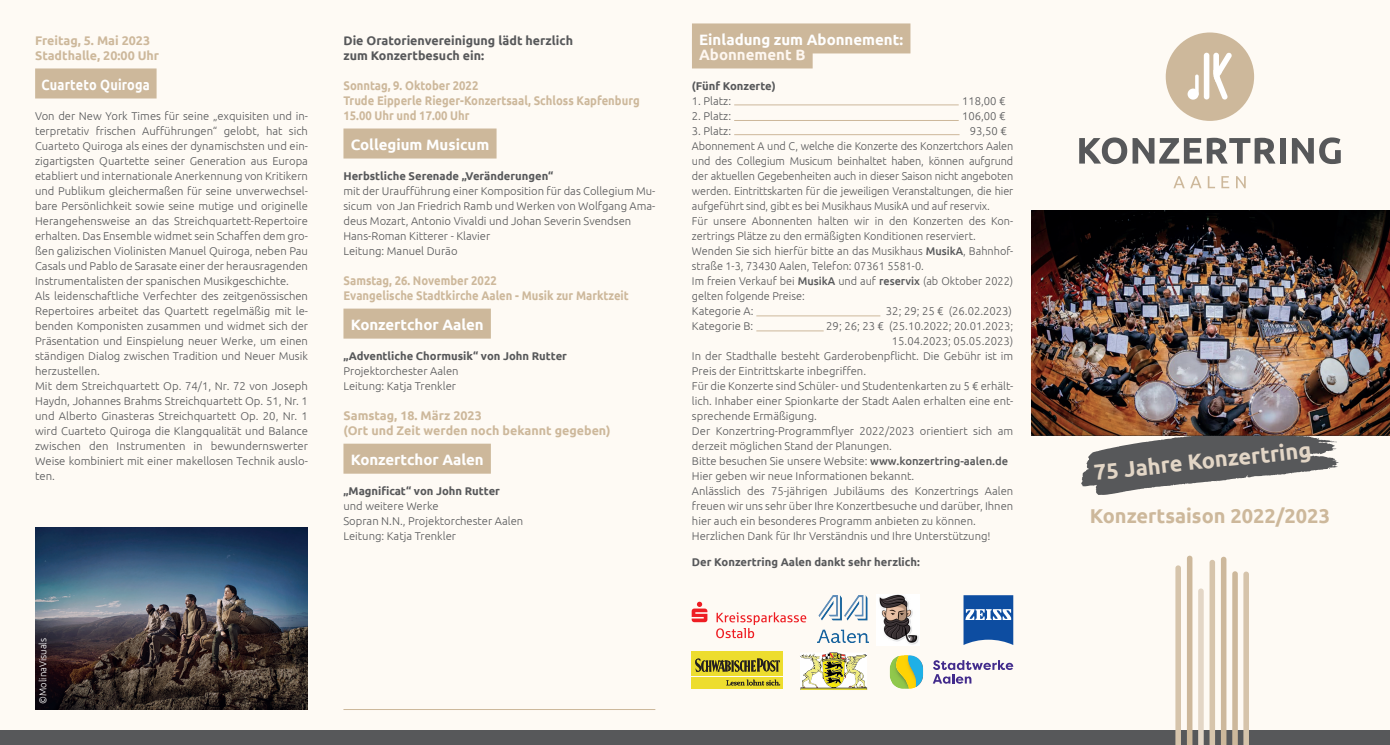
<style>
.page{position:relative;width:1390px;height:745px;background:#fefaf4}
.page>*{position:absolute;margin:0;border:0;box-sizing:border-box;transform-origin:0 0}
.t1{font:700 22px "Ubuntu";color:#e3d6c6}
.t2{font:700 20px "Ubuntu";color:#cdb89b}
.t3{font:700 15px "Ubuntu";color:#fff}
.t4{font:700 15px "Ubuntu";color:#fef7f0}
.t5{font:700 14.75px "Ubuntu";letter-spacing:.015em;color:#fff;scale:.86 1}
.t6{font:700 12.5px/15px "Ubuntu";color:#cdb89b;scale:.9 1}
.t7{font:700 12.5px/15px "Ubuntu";color:#cdb89b}
.t8{font:700 12.5px/15px "Ubuntu";color:#57585a}
.t9{font:300 11.25px/15px "Ubuntu";color:#57585a}
.t10{font:700 11.25px "Ubuntu";color:#57585a}
.t11{font:300 10px "Ubuntu";color:#fff;scale:.95 1}
.s1{font-weight:500}
</style>
<div class="page">
<div style="left:0;top:730px;width:1390px;height:15px;background:#57585a"></div>
<div style="left:692px;top:23px;width:218px;height:30px;background:#cdb89b"></div>
<div style="left:692px;top:38px;width:121px;height:30px;background:#cdb89b"></div>
<div style="left:35px;top:68px;width:122px;height:30px;background:#cdb89b"></div>
<div style="left:343px;top:128px;width:153px;height:30px;background:#cdb89b"></div>
<div style="left:343px;top:308px;width:148px;height:30px;background:#cdb89b"></div>
<div style="left:343px;top:443px;width:148px;height:30px;background:#cdb89b"></div>
<hr style="left:734px;top:105px;width:225px;height:1px;background:#cdb89b">
<hr style="left:734px;top:120px;width:225px;height:1px;background:#cdb89b">
<hr style="left:734px;top:134px;width:225px;height:1px;background:#cdb89b">
<hr style="left:756px;top:316px;width:124px;height:1px;background:#cdb89b">
<hr style="left:756px;top:331px;width:68px;height:1px;background:#cdb89b">
<div style="left:1165px;top:32px;width:89px;height:89px;background:#cdb89b;border-radius:50%"></div>
<div style="left:1204px;top:53px;width:5px;height:46px;background:#fff;border-radius:3px"></div>
<div style="left:1187px;top:89px;width:11px;height:11px;background:#fff;border-radius:50%"></div>
<svg style="left:1213px;top:52px;width:19px;height:48px"></svg>
<hr style="left:1195px;top:75px;width:3px;height:21px;background:#fff;border-radius:2px">
<svg style="left:1079px;top:137px;width:196px;height:27px"></svg>
<div style="left:1279px;top:138px;width:6px;height:26px;background:#57585a"></div>
<svg style="left:1292px;top:137px;width:48px;height:27px"></svg>
<svg style="left:1173px;top:176px;width:28px;height:12px"></svg>
<svg style="left:1208px;top:176px;width:7px;height:12px"></svg>
<svg style="left:1221px;top:176px;width:8px;height:12px"></svg>
<svg style="left:1236px;top:176px;width:9px;height:12px"></svg>
<svg style="left:1232px;top:571px;width:17px;height:174px"></svg>
<svg style="left:1221px;top:556px;width:5px;height:189px"></svg>
<svg style="left:1209px;top:560px;width:6px;height:185px"></svg>
<svg style="left:1198px;top:588px;width:5px;height:157px"></svg>
<svg style="left:1187px;top:555px;width:5px;height:190px"></svg>
<svg style="left:1175px;top:565px;width:6px;height:180px"></svg>
<svg style="left:963px;top:595px;width:50px;height:50px;background:#3e71b3"></svg>
<svg style="left:800px;top:652px;width:67px;height:38px"></svg>
<div style="left:692px;top:650px;width:91px;height:25px;background:#eddd2e"></div>
<div style="left:692px;top:677px;width:91px;height:11px;background:#eddd2e"></div>
<svg style="left:695px;top:658px;width:85px;height:14px"></svg>
<svg style="left:726px;top:679px;width:54px;height:6px"></svg>
<img style="left:817px;top:595px;width:51px;height:47px">
<svg style="left:692px;top:601px;width:15px;height:21px"></svg>
<svg style="left:716px;top:612px;width:90px;height:26px"></svg>
<img style="left:876px;top:594px;width:43px;height:51px">
<svg style="left:1081px;top:435px;width:258px;height:60px"></svg>
<img style="left:35px;top:528px;width:273px;height:181px">
<svg style="left:890px;top:655px;width:33px;height:33px"></svg>
<svg style="left:933px;top:660px;width:80px;height:23px"></svg>
<hr style="left:343px;top:709px;width:312px;height:1px;background:#cdb89b">
<img style="left:1031px;top:210px;width:359px;height:225px">
<p class="t7" style="left:35px;top:33px;width:126px">Freitag, 5. Mai 2023<br>Stadthalle, 20:00 Uhr</p>
<h3 class="t5" style="left:42px;top:76px;width:127px">Cuarteto Quiroga</h3>
<p class="t9" style="left:35px;top:108px;width:274px">Von der New York Times für seine „exquisiten und in&shy;terpretativ frischen Aufführungen“ gelobt, hat sich Cuarteto Quiroga als eines der dynamischsten und ein&shy;zigartigsten Quartette seiner Generation aus Europa etabliert und internationale Anerkennung von Kritikern und Publikum gleichermaßen für seine unverwechsel&shy;bare Persönlichkeit sowie seine mutige und originelle Herangehensweise an das Streichquartett-Repertoire erhalten. Das Ensemble widmet sein Schaffen dem gro&shy;ßen galizischen Violinisten Manuel Quiroga, neben Pau Casals und Pablo de Sarasate einer der herausragenden Instrumentalisten der spanischen Musikgeschichte.<br>Als leidenschaftliche Verfechter des zeitgenössischen Repertoires arbeitet das Quartett regelmäßig mit le&shy;benden Komponisten zusammen und widmet sich der Präsentation und Einspielung neuer Werke, um einen ständigen Dialog zwischen Tradition und Neuer Musik herzustellen.<br>Mit dem Streichquartett Op. 74/1, Nr. 72 von Joseph Haydn, Johannes Brahms Streichquartett Op. 51, Nr. 1 und Alberto Ginasteras Streichquartett Op. 20, Nr. 1 wird Cuarteto Quiroga die Klangqualität und Balance zwischen den Instrumenten in bewundernswerter Weise kombiniert mit einer makellosen Technik auslo&shy;ten.</p>
<p class="t8" style="left:343px;top:33px;width:231px">Die Oratorienvereinigung lädt herzlich zum Konzertbesuch ein:</p>
<p class="t6" style="left:343px;top:78px;width:331px">Sonntag, 9. Oktober 2022<br>Trude Eipperle Rieger-Konzertsaal, Schloss Kapfenburg<br>15.00 Uhr und 17.00 Uhr</p>
<h3 class="t3" style="left:351px;top:135px;width:140px">Collegium Musicum</h3>
<p class="t10" style="left:343px;top:169px;width:211px">Herbstliche Serenade „Veränderungen“</p>
<p class="t9" style="left:343px;top:183px;width:313px">mit der Uraufführung einer Komposition für das Collegium Mu&shy;sicum von Jan Friedrich Ramb und Werken von Wolfgang Ama&shy;deus Mozart, Antonio Vivaldi und Johan Severin Svendsen Hans-Roman Kitterer - Klavier<br>Leitung: Manuel Durão</p>
<p class="t6" style="left:343px;top:273px;width:318px">Samstag, 26. November 2022<br>Evangelische Stadtkirche Aalen - Musik zur Marktzeit</p>
<h3 class="t3" style="left:351px;top:315px;width:134px">Konzertchor Aalen</h3>
<p class="t10" style="left:343px;top:349px;width:225px">„Adventliche Chormusik“ von John Rutter</p>
<p class="t9" style="left:343px;top:363px;width:117px">Projektorchester Aalen<br>Leitung: Katja Trenkler</p>
<p class="t7" style="left:343px;top:408px;width:269px">Samstag, 18. März 2023<br>(Ort und Zeit werden noch bekannt gegeben)</p>
<h3 class="t3" style="left:351px;top:450px;width:134px">Konzertchor Aalen</h3>
<p class="t10" style="left:343px;top:484px;width:158px">„Magnificat“ von John Rutter</p>
<p class="t9" style="left:343px;top:498px;width:181px">und weitere Werke<br>Sopran N.N., Projektorchester Aalen<br>Leitung: Katja Trenkler</p>
<p class="t11" style="left:37px;top:703px;width:70px;rotate:-90deg">©MolinaVisuals</p>
<h3 class="t3" style="left:699px;top:30px;width:206px">Einladung zum Abonnement:</h3>
<h3 class="t4" style="left:699px;top:45px;width:108px">Abonnement B</h3>
<p class="t10" style="left:692px;top:79px;width:85px">(Fünf Konzerte)</p>
<p class="t9" style="left:692px;top:93px;width:41px">1. Platz:</p>
<p class="t9" style="left:962px;top:93px;width:45px">118,00 €</p>
<p class="t9" style="left:692px;top:108px;width:41px">2. Platz:</p>
<p class="t9" style="left:962px;top:108px;width:45px">106,00 €</p>
<p class="t9" style="left:692px;top:123px;width:41px">3. Platz:</p>
<p class="t9" style="left:692px;top:123px;width:323px;text-indent:278px">93,50 € Abonnement A und C, welche die Konzerte des Konzertchors Aalen und des Collegium Musicum beinhaltet haben, können aufgrund der aktuellen Gegebenheiten auch in dieser Saison nicht angeboten werden. Eintrittskarten für die jeweiligen Veranstaltungen, die hier aufgeführt sind, gibt es bei Musikhaus MusikA und auf reservix.<br>Für unsere Abonnenten halten wir in den Konzerten des Kon&shy;zertrings Plätze zu den ermäßigten Konditionen reserviert.<br>Wenden Sie sich hierfür bitte an das Musikhaus <span class="s1">MusikA</span>, Bahnhof&shy;straße 1-3, 73430 Aalen, Telefon: 07361 5581-0.<br>Im freien Verkauf bei <span class="s1">MusikA</span> und auf <span class="s1">reservix</span> (ab Oktober 2022) gelten folgende Preise:<br>Kategorie A:</p>
<p class="t9" style="left:886px;top:303px;width:128px">32; 29; 25 € (26.02.2023)</p>
<p class="t9" style="left:692px;top:318px;width:63px">Kategorie B:</p>
<p class="t9" style="left:826px;top:318px;width:188px">29; 26; 23 € (25.10.2022; 20.01.2023;</p>
<p class="t9" style="left:892px;top:333px;width:123px">15.04.2023; 05.05.2023)</p>
<p class="t9" style="left:692px;top:348px;width:323px">In der Stadthalle besteht Garderobenpflicht. Die Gebühr ist im</p>
<p class="t9" style="left:692px;top:363px;width:176px">Preis der Eintrittskarte inbegriffen.</p>
<p class="t9" style="left:692px;top:378px;width:323px">Für die Konzerte sind Schüler- und Studentenkarten zu 5 € erhält-</p>
<p class="t9" style="left:692px;top:393px;width:323px">lich. Inhaber einer Spionkarte der Stadt Aalen erhalten eine ent-</p>
<p class="t9" style="left:692px;top:408px;width:126px">sprechende Ermäßigung.</p>
<p class="t9" style="left:692px;top:423px;width:323px">Der Konzertring-Programmflyer 2022/2023 orientiert sich am</p>
<p class="t9" style="left:692px;top:438px;width:201px">derzeit möglichen Stand der Planungen.</p>
<p class="t9" style="left:692px;top:453px;width:318px">Bitte besuchen Sie unsere Website: <span class="s1">www.konzertring-aalen.de</span></p>
<p class="t9" style="left:692px;top:468px;width:224px">Hier geben wir neue Informationen bekannt.</p>
<p class="t9" style="left:692px;top:483px;width:323px">Anlässlich des 75-jährigen Jubiläums des Konzertrings Aalen</p>
<p class="t9" style="left:692px;top:498px;width:323px">freuen wir uns sehr über Ihre Konzertbesuche und darüber, Ihnen</p>
<p class="t9" style="left:692px;top:513px;width:285px">hier auch ein besonderes Programm anbieten zu können.</p>
<p class="t9" style="left:692px;top:528px;width:300px">Herzlichen Dank für Ihr Verständnis und Ihre Unterstützung!</p>
<p class="t10" style="left:692px;top:555px;width:229px">Der Konzertring Aalen dankt sehr herzlich:</p>
<h1 class="t1" style="left:1092px;top:459px;width:220px;rotate:-6deg">75 Jahre Konzertring</h1>
<h2 class="t2" style="left:1090px;top:503px;width:242px">Konzertsaison 2022/2023</h2>
</div>
